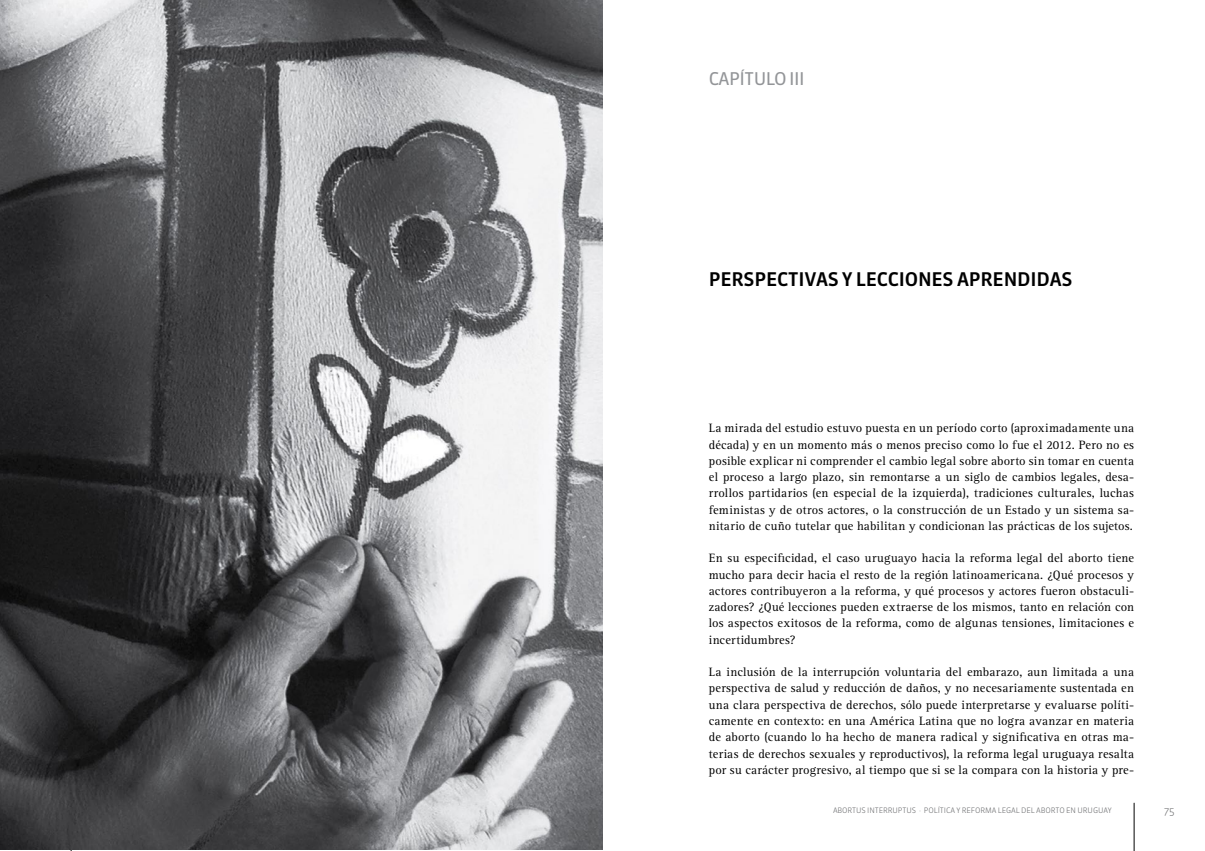
<style>
.page{position:relative;width:1205px;height:851px;background:#fff}
.page>*{position:absolute;margin:0;border:0;box-sizing:border-box;transform-origin:0 0}
.t1{font:500 18.75px "Sanuk";letter-spacing:-.01em;color:#000}
.t2{font:17.5px "Sanuk";letter-spacing:-.03em;color:#939598}
.t3{font:12.5px/16.2px "Rotis Serif Std";letter-spacing:.01em;color:#000;text-align:justify}
.t4{font:300 10px "Sanuk";color:#636466}
.t5{font:300 7.5px "Sanuk";letter-spacing:-.01em;color:#636466}
</style>
<div class="page">
<hr style="left:1134px;top:803px;width:1px;height:47px;background:#000">
<hr style="left:71px;top:803px;width:1px;height:47px;background:#000">
<img style="left:0;top:0;width:602px;height:849px">
<h2 class="t2" style="left:709px;top:67px;width:98px">CAPÍTULO III</h2>
<h1 class="t1" style="left:709px;top:267px;width:365px">PERSPECTIVAS Y LECCIONES APRENDI DAS</h1>
<p class="t3" style="left:709px;top:420px;width:427px">La mirada del estudio estuvo puesta en un período corto (aproximadamente una década) y en un momento más o menos preciso como lo fue el 2012. Pero no es posible explicar ni comprender el cambio legal sobre aborto sin tomar en cuenta el proceso a largo plazo, sin remontarse a un siglo de cambios legales, desa&shy;rrollos partidarios (en especial de la izquierda), tradiciones culturales, luchas feministas y de otros actores, o la construcción de un Estado y un sistema sa&shy;nitario de cuño tutelar que habilitan y condicionan las prácticas de los sujetos.</p>
<p class="t3" style="left:709px;top:550px;width:427px">En su especificidad, el caso uruguayo hacia la reforma legal del aborto tiene mucho para decir hacia el resto de la región latinoamericana. ¿Qué procesos y actores contribuyeron a la reforma, y qué procesos y actores fueron obstaculi&shy;zadores? ¿Qué lecciones pueden extraerse de los mismos, tanto en relación con los aspectos exitosos de la reforma, como de algunas tensiones, limitaciones e incertidumbres?</p>
<p class="t3" style="left:709px;top:664px;width:427px">La inclusión de la interrupción voluntaria del embarazo, aun limitada a una perspectiva de salud y reducción de daños, y no necesariamente sustentada en una clara perspectiva de derechos, sólo puede interpretarse y evaluarse políti&shy;camente en contexto: en una América Latina que no logra avanzar en materia de aborto (cuando lo ha hecho de manera radical y significativa en otras ma&shy;terias de derechos sexuales y reproductivos), la reforma legal uruguaya resalta por su carácter progresivo, al tiempo que si se la compara con la historia y pre-</p>
<p class="t5" style="left:833px;top:805px;width:209px">ABORTUS INTERRUPTUS · PO LÍTI CA Y RE FORMA LEGAL DE L ABORTO</p>
<p class="t5" style="left:1066px;top:805px;width:47px">EN URUGUAY</p>
<p class="t4" style="left:1164px;top:805px;width:12px">75</p>
</div>
